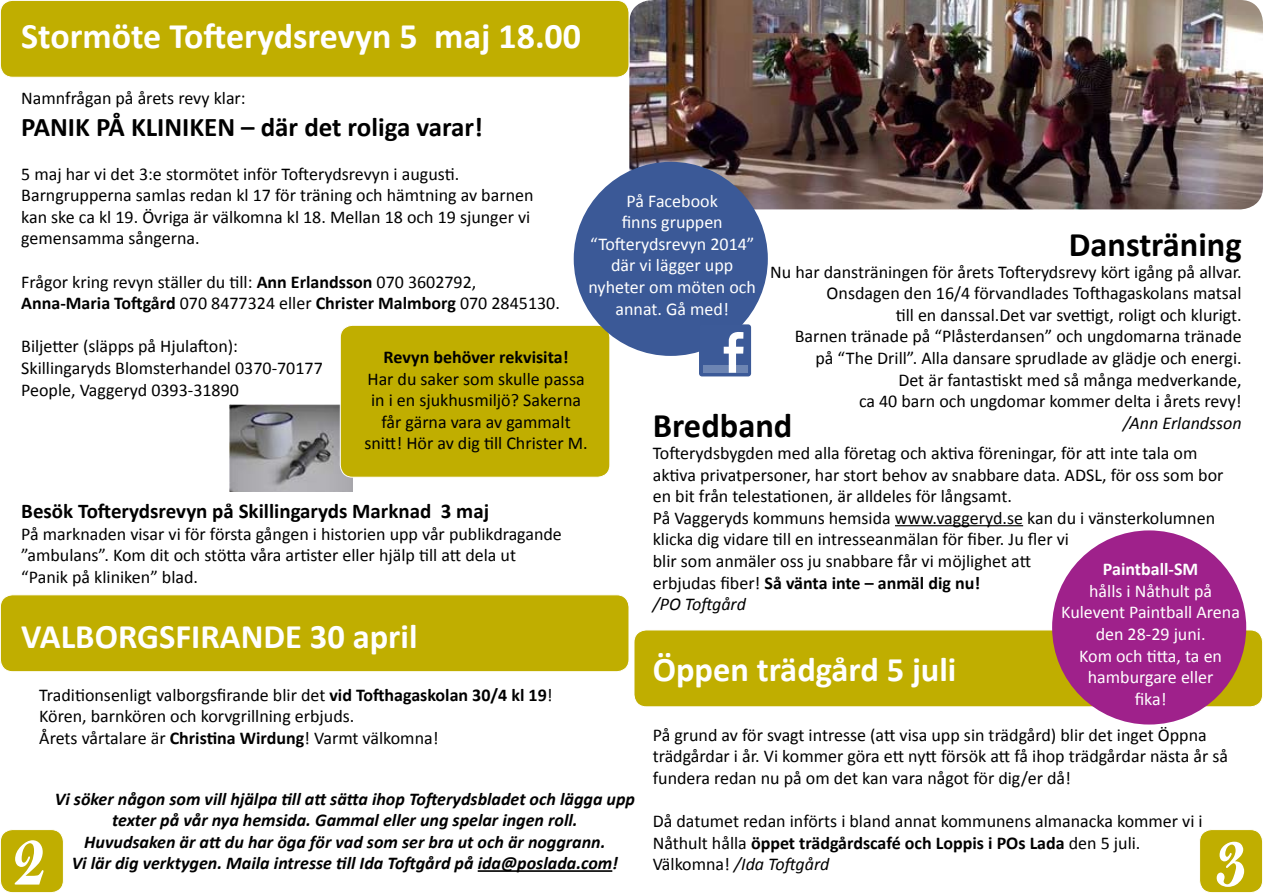
<style>
.page{position:relative;width:1263px;height:893px;background:#fff}
.page>*{position:absolute;margin:0;border:0;box-sizing:border-box;transform-origin:0 0}
.t1{font:82.5px "Bell MT Bold";color:#fff;scale:.8 1}
.t2{font:700 36px "Calibri";color:#fff}
.t3{font:700 34.5px "Calibri";color:#fff}
.t4{font:700 34.5px "Calibri";color:#000}
.t5{font:700 27px "Calibri";color:#000}
.t6{font:700 21px "Calibri";color:#000}
.t7{font:18px/21.6px "Calibri";color:#000}
.t8{font:italic 700 18px/21.6px "Calibri";color:#000;text-align:center}
.t9{font:18px/21.6px "Calibri";color:#fff;text-align:center}
.t10{font:700 18px "Calibri";color:#000}
.t11{font:italic 18px "Calibri";color:#000}
.t12{font:700 18px "Calibri";color:#fff}
.s1{font-weight:700}
.s2{font-style:italic}
</style>
<div class="page">
<img style="left:230px;top:404px;width:122px;height:87px">
<div style="left:634px;top:630px;width:628px;height:77px;background:#c0ae00;border-radius:12px"></div>
<div style="left:634px;top:630px;width:629px;height:77px;border:1px solid #fff;border-radius:12px"></div>
<div style="left:340px;top:325px;width:270px;height:152px;background:#c0ae00;border-radius:12px"></div>
<div style="left:340px;top:325px;width:270px;height:153px;border:1px solid #fff;border-radius:12px"></div>
<div style="left:0;top:595px;width:629px;height:77px;background:#c0ae00;border-radius:12px"></div>
<div style="left:0;top:594px;width:629px;height:78px;border:1px solid #fff;border-radius:12px"></div>
<div style="left:0;top:830px;width:63px;height:63px;background:#c0ae00;border-radius:12px"></div>
<div style="left:0;top:829px;width:64px;height:64px;border:1px solid #fff;border-radius:12px"></div>
<div style="left:1199px;top:830px;width:63px;height:63px;background:#c0ae00;border-radius:12px"></div>
<div style="left:1199px;top:829px;width:64px;height:64px;border:1px solid #fff;border-radius:12px"></div>
<img style="left:629px;top:0;width:634px;height:209px">
<div style="left:574px;top:162px;width:194px;height:194px;background:#3b5997;border-radius:50%"></div>
<div style="left:699px;top:324px;width:52px;height:52px;background:#3c5a98;border-radius:3px"></div>
<div style="left:703px;top:365px;width:44px;height:8px;background:#6d85b3"></div>
<svg style="left:724px;top:332px;width:19px;height:41px"></svg>
<div style="left:0;top:0;width:629px;height:77px;background:#c0ae00;border-radius:12px"></div>
<div style="left:0;top:0;width:629px;height:78px;border:1px solid #fff;border-radius:12px"></div>
<hr style="left:895px;top:525px;width:128px;height:1px;background:#000">
<div style="left:1052px;top:530px;width:194px;height:194px;background:#9f218b;border-radius:50%"></div>
<hr style="left:478px;top:870px;width:134px;height:2px;background:#000">
<h2 class="t2" style="left:21px;top:13px;width:561px">Stormöte Tofterydsrevyn 5 maj 18.00</h2>
<p class="t7" style="left:21px;top:87px;width:226px">Namnfrågan på årets revy klar:</p>
<h3 class="t5" style="left:21px;top:110px;width:463px">PANIK PÅ KLINIKEN – där det roliga varar!</h3>
<p class="t7" style="left:21px;top:163px;width:514px">5 maj har vi det 3:e stormötet inför Tofterydsrevyn i augusti.<br>Barngrupperna samlas redan kl 17 för träning och hämtning av barnen kan ske ca kl 19. Övriga är välkomna kl 18. Mellan 18 och 19 sjunger vi gemensamma sångerna.</p>
<p class="t7" style="left:21px;top:271px;width:540px">Frågor kring revyn ställer du till: <span class="s1">Ann Erlandsson</span> 070 3602792,<br><span class="s1">Anna-Maria Toftgård</span> 070 8477324 eller <span class="s1">Christer Malmborg</span> 070 2845130.</p>
<p class="t7" style="left:21px;top:336px;width:303px">Biljetter (släpps på Hjulafton):<br>Skillingaryds Blomsterhandel 0370-70177<br>People, Vaggeryd 0393-31890</p>
<p class="t9" style="left:588px;top:190px;width:169px">På Facebook<br>finns gruppen “Tofterydsrevyn 2014” där vi lägger upp nyheter om möten och annat. Gå med!</p>
<h3 class="t4" style="left:1069px;top:222px;width:175px">Dansträning</h3>
<p class="t7" style="left:770px;top:261px;width:473px;text-align:right">Nu har dansträningen för årets Tofterydsrevy kört igång på allvar.<br>Onsdagen den 16/4 förvandlades Tofthagaskolans matsal<br>till en danssal.Det var svettigt, roligt och klurigt.<br>Barnen tränade på “Plåsterdansen” och ungdomarna tränade<br>på “The Drill”. Alla dansare sprudlade av glädje och energi.<br>Det är fantastiskt med så många medverkande,<br>ca 40 barn och ungdomar kommer delta i årets revy!</p>
<p class="t11" style="left:1123px;top:410px;width:120px">/Ann Erlandsson</p>
<p class="t10" style="left:384px;top:345px;width:186px">Revyn behöver rekvisita!</p>
<p class="t7" style="left:364px;top:368px;width:225px;text-align:center">Har du saker som skulle passa in i en sjukhusmiljö? Sakerna får gärna vara av gammalt snitt! Hör av dig till Christer M.</p>
<h3 class="t4" style="left:653px;top:404px;width:141px">Bredband</h3>
<p class="t7" style="left:653px;top:442px;width:572px">Tofterydsbygden med alla företag och aktiva föreningar, för att inte tala om aktiva privatpersoner, har stort behov av snabbare data. ADSL, för oss som bor en bit från telestationen, är alldeles för långsamt.<br>På Vaggeryds kommuns hemsida www.vaggeryd.se kan du i vänsterkolumnen klicka dig vidare till en intresseanmälan för fiber. Ju fler vi<br>blir som anmäler oss ju snabbare får vi möjlighet att<br>erbjudas fiber! <span class="s1">Så vänta inte – anmäl dig nu!<br></span><span class="s2">/PO Toftgård</span></p>
<p class="t6" style="left:21px;top:498px;width:469px">Besök Tofterydsrevyn på Skillingaryds Marknad 3 maj</p>
<p class="t7" style="left:21px;top:523px;width:542px">På marknaden visar vi för första gången i historien upp vår publikdragande ”ambulans”. Kom dit och stötta våra artister eller hjälp till att dela ut “Panik på kliniken” blad.</p>
<p class="t12" style="left:1103px;top:558px;width:97px">Paintball-SM</p>
<p class="t9" style="left:1061px;top:580px;width:180px">hålls i Nåthult på<br>Kulevent Paintball Arena den 28-29 juni.<br>Kom och titta, ta en hamburgare eller<br>fika!</p>
<h3 class="t3" style="left:21px;top:614px;width:398px">VALBORGSFIRANDE 30 april</h3>
<h3 class="t3" style="left:653px;top:647px;width:305px">Öppen trädgård 5 juli</h3>
<p class="t7" style="left:39px;top:684px;width:515px">Traditionsenligt valborgsfirande blir det <span class="s1">vid Tofthagaskolan 30/4 kl 19</span>!<br>Kören, barnkören och korvgrillning erbjuds.<br>Årets vårtalare är <span class="s1">Christina Wirdung</span>! Varmt välkomna!</p>
<p class="t7" style="left:653px;top:724px;width:577px">På grund av för svagt intresse (att visa upp sin trädgård) blir det inget Öppna trädgårdar i år. Vi kommer göra ett nytt försök att få ihop trädgårdar nästa år så fundera redan nu på om det kan vara något för dig/er då!</p>
<p class="t7" style="left:653px;top:810px;width:551px">Då datumet redan införts i bland annat kommunens almanacka kommer vi i<br>Nåthult hålla <span class="s1">öppet trädgårdscafé och Loppis i POs Lada</span> den 5 juli.<br>Välkomna! <span class="s2">/Ida Toftgård</span></p>
<p class="t8" style="left:55px;top:788px;width:582px">Vi söker någon som vill hjälpa till att sätta ihop Tofterydsbladet och lägga upp texter på vår nya hemsida. Gammal eller ung spelar ingen roll.<br>Huvudsaken är att du har öga för vad som ser bra ut och är noggrann.<br>Vi lär dig verktygen. Maila intresse till Ida Toftgård på ida@poslada.com!</p>
<h1 class="t1" style="left:12px;top:809px;width:45px">2</h1>
<h1 class="t1" style="left:1213px;top:811px;width:45px">3</h1>
</div>
